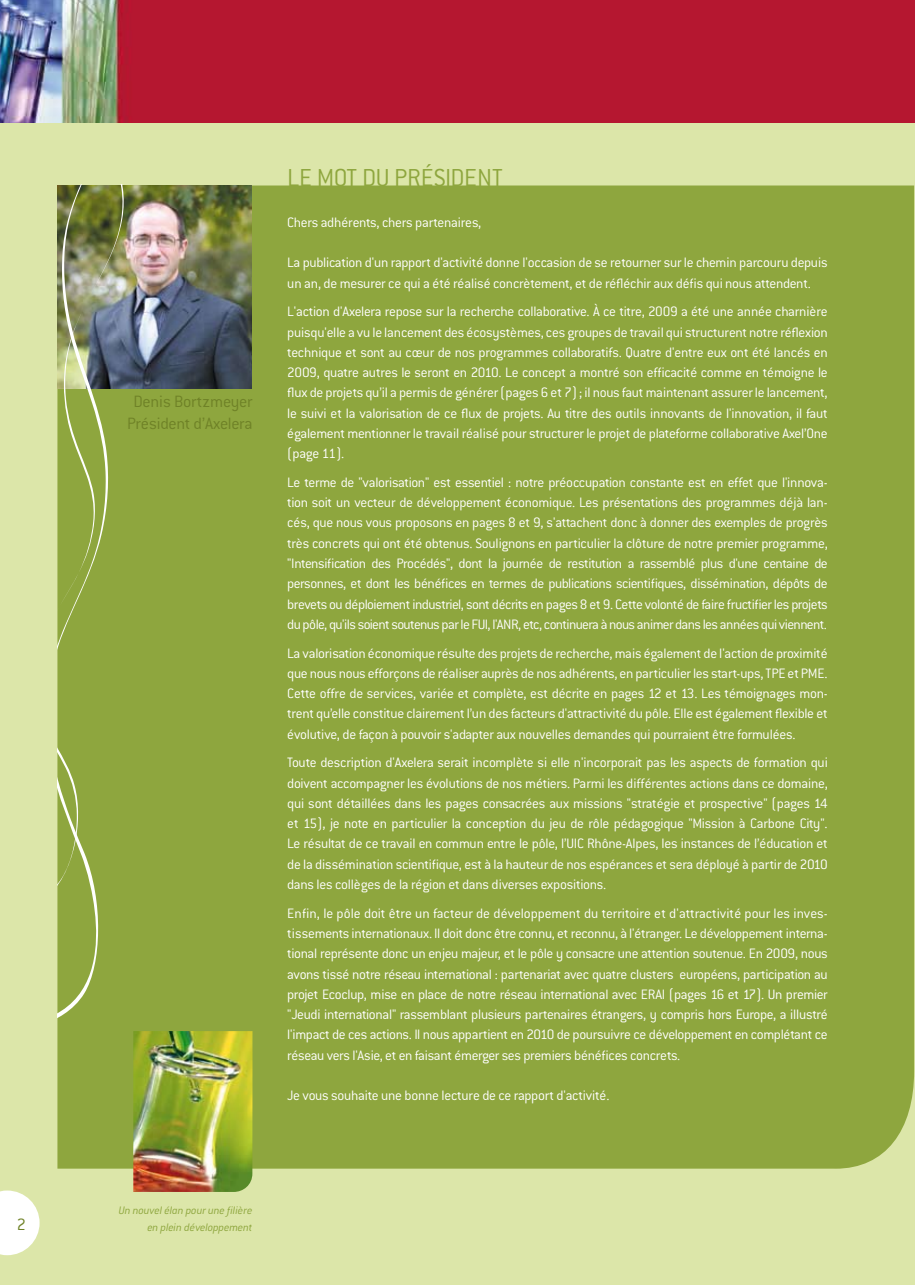
<style>
.page{position:relative;width:915px;height:1285px;background:#fff}
.page>*{position:absolute;margin:0;border:0;box-sizing:border-box;transform-origin:0 0}
.t1{font:300 27px "Conduit ITC";letter-spacing:-.015em;color:#8ea63e}
.t2{font:300 18px/21.6px "Conduit ITC";letter-spacing:-.015em;color:#6f8227;text-align:center}
.t3{font:300 15px/20.2px "Conduit ITC";letter-spacing:-.02em;color:#fff;text-align:justify}
.t4{font:italic 300 12px "Conduit ITC";letter-spacing:-.015em;color:#8ea63e}
</style>
<div class="page">
<div style="left:0;top:119px;width:914px;height:1165px;background:#dce6a9"></div>
<div style="left:57px;top:185px;width:856px;height:983px;background:#8ea63e"></div>
<img style="left:128px;top:185px;width:123px;height:203px">
<img style="left:133px;top:1030px;width:119px;height:161px">
<img style="left:0;top:0;width:914px;height:123px">
<svg style="left:57px;top:185px;width:71px;height:846px;background:#91a847"></svg>
<img style="left:57px;top:184px;width:69px;height:713px">
<svg style="left:0;top:1190px;width:40px;height:64px"></svg>
<p class="t2" style="left:127px;top:391px;width:127px">Denis Bortzmeyer<br>Président d’Axelera</p>
<h1 class="t1" style="left:287px;top:163px;width:217px">Le mot du Président</h1>
<p class="t3" style="left:287px;top:212px;width:196px">Chers adhérents, chers partenaires,</p>
<p class="t3" style="left:287px;top:252px;width:541px">La publication d'un rapport d'activité donne l'occasion de se retourner sur le chemin parcouru depuis un an, de mesurer ce qui a été réalisé concrètement, et de réfléchir aux défis qui nous attendent.</p>
<p class="t3" style="left:287px;top:301px;width:542px">L'action d'Axelera repose sur la recherche collaborative. À ce titre, 2009 a été une année charnière puisqu'elle a vu le lancement des écosystèmes, ces groupes de travail qui structurent notre réflexion technique et sont au cœur de nos programmes collaboratifs. Quatre d'entre eux ont été lancés en 2009, quatre autres le seront en 2010. Le concept a montré son efficacité comme en témoigne le flux de projets qu’il a permis de générer (pages 6 et 7) ; il nous faut maintenant assurer le lancement, le suivi et la valorisation de ce flux de projets. Au titre des outils innovants de l'innovation, il faut également mentionner le travail réalisé pour structurer le projet de plateforme collaborative Axel’One (page 11).</p>
<p class="t3" style="left:287px;top:472px;width:542px">Le terme de "valorisation" est essentiel : notre préoccupation constante est en effet que l'innova&shy;tion soit un vecteur de développement économique. Les présentations des programmes déjà lan&shy;cés, que nous vous proposons en pages 8 et 9, s'attachent donc à donner des exemples de progrès très concrets qui ont été obtenus. Soulignons en particulier la clôture de notre premier programme, "I ntensification des Procédés", dont la journée de restitution a rassemblé plus d'une centaine de personnes, et dont les bénéfices en termes de publications scientifiques, dissémination, dépôts de brevets ou déploiement industriel, sont décrits en pages 8 et 9. Cette volonté de faire fructifier les projets du pôle, qu'ils soient soutenus par le FUI, l'ANR, etc, continuera à nous animer dans les années qui viennent.</p>
<p class="t3" style="left:287px;top:642px;width:542px">La valorisation économique résulte des projets de recherche, mais également de l'action de proximité que nous nous efforçons de réaliser auprès de nos adhérents, en particulier les start-ups, TPE et PME.<br>Cette offre de services, variée et complète, est décrite en pages 12 et 13. Les témoignages mon&shy;trent qu’elle constitue clairement l’un des facteurs d'attractivité du pôle. Elle est également flexible et évolutive, de façon à pouvoir s'adapter aux nouvelles demandes qui pourraient être formulées.</p>
<p class="t3" style="left:287px;top:752px;width:542px">Toute description d'Axelera serait incomplète si elle n'incorporait pas les aspects de formation qui doivent accompagner les évolutions de nos métiers. Parmi les différentes actions dans ce domaine, qui sont détaillées dans les pages consacrées aux missions "stratégie et prospective" (pages 14 et 15), je note en particulier la conception du jeu de rôle pédagogique "Mission à Carbone City".<br>Le résultat de ce travail en commun entre le pôle, l’UI C Rhône-Alpes, les instances de l’éducation et de la dissémination scientifique, est à la hauteur de nos espérances et sera déployé à partir de 2010 dans les collèges de la région et dans diverses expositions.</p>
<p class="t3" style="left:287px;top:902px;width:542px">Enfin, le pôle doit être un facteur de développement du territoire et d'attractivité pour les inves&shy;tissements internationaux. Il doit donc être connu, et reconnu, à l'étranger. Le développement interna&shy;tional représente donc un enjeu majeur, et le pôle y consacre une attention soutenue. En 2009, nous avons tissé notre réseau international : partenariat avec quatre clusters européens, participation au projet Ecoclup, mise en place de notre réseau international avec ERAI (pages 16 et 17). Un premier "Jeudi international" rassemblant plusieurs partenaires étrangers, y compris hors Europe, a illustré l'impact de ces actions. Il nous appartient en 2010 de poursuivre ce développement en complétant ce réseau vers l'Asie, et en faisant émerger ses premiers bénéfices concrets.</p>
<p class="t3" style="left:287px;top:1085px;width:323px">Je vous souhaite une bonne lecture de ce rapport d'activité.</p>
<p class="t4" style="left:119px;top:1203px;width:135px">Un nouvel élan pour une filière</p>
<p class="t2" style="left:17px;top:1213px;width:11px">2</p>
<p class="t4" style="left:147px;top:1220px;width:107px">en plein développement</p>
</div>
